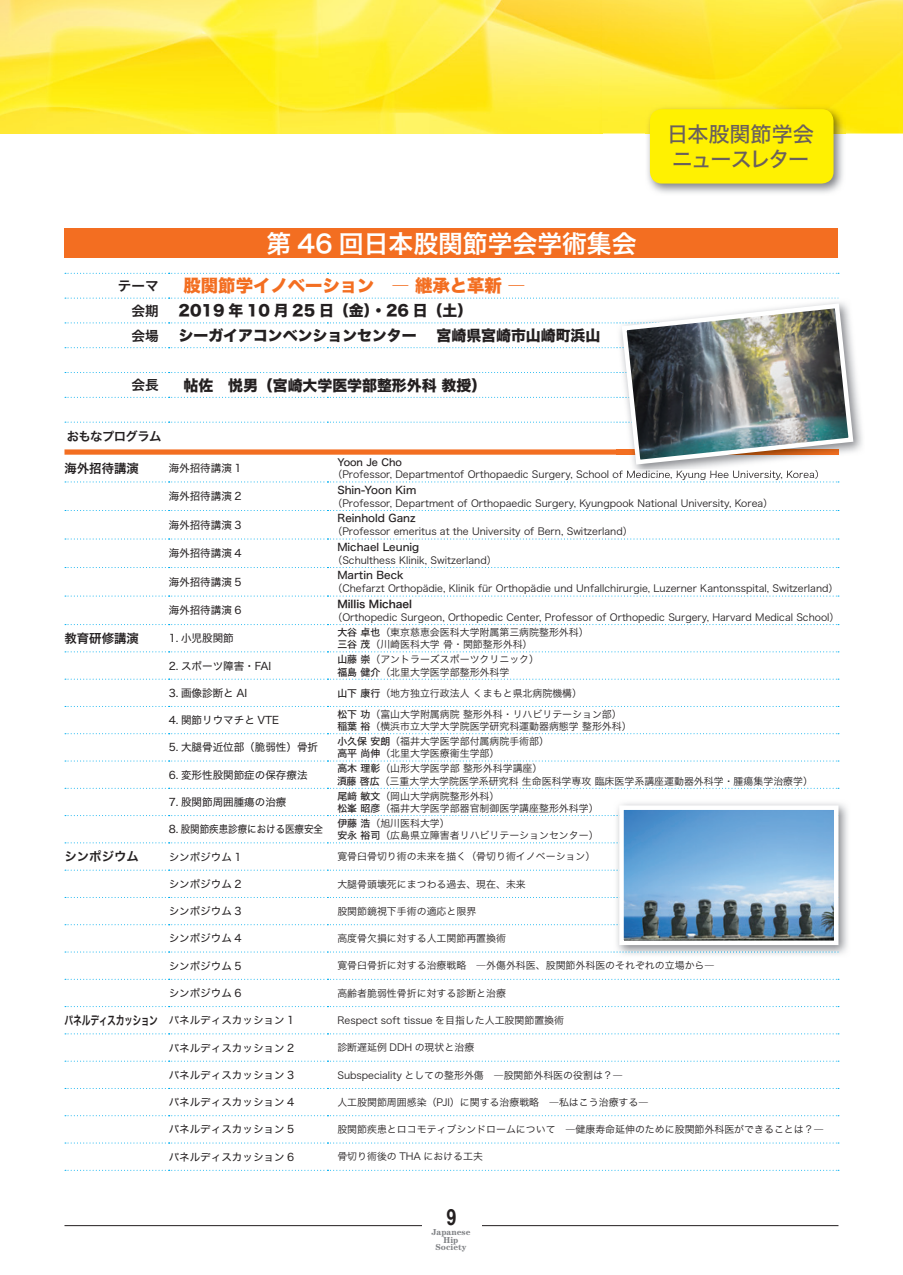
<style>
.page{position:relative;width:903px;height:1275px;background:#fff}
.page>*{position:absolute;margin:0;border:0;box-sizing:border-box;transform-origin:0 0}
.t1{font:24.85px "Hira Kaku Std W6";color:#fff}
.t2{font:700 22.4px "Arial Narrow";color:#231f20}
.t3{font:21px/24.8px "Hira Kaku Std W5";letter-spacing:-.04em;color:#6a605c}
.t4{font:17.32px "Hira Kaku Std W8";color:#f36e21}
.t5{font:14.88px "Hira Kaku Std W8";color:#231f20}
.t6{font:13.65px "Hira Kaku Std W6";color:#231f20}
.t7{font:12.42px "Hira Kaku Std W6";color:#231f20}
.t8{font:12.42px "Hira Kaku Std W6";letter-spacing:-.05em;color:#231f20}
.t9{font:10.5px "Hira Kaku Std W4";color:#231f20}
.t10{font:10.5px "Hira Kaku Std W5";color:#231f20}
.t11{font:10.5px "Hira Kaku Std W6";color:#231f20}
.t12{font:9.97px/12.4px "Hira Kaku Std W3";color:#231f20}
.t13{font:9.97px "Hira Kaku Std W5";color:#231f20}
.t14{font:700 8.75px/7.5px "Century Std";color:#808285;text-align:center}
.s1{font-family:"Hira Kaku Std W5"}
.s2{font-family:"Hira Kaku Std W6";font-size:12.42px}
</style>
<div class="page">
<img style="left:0;top:0;width:903px;height:134px">
<div style="left:64px;top:228px;width:774px;height:30px;background:#f36e21"></div>
<svg style="left:65px;top:273px;width:774px;height:1px"></svg>
<svg style="left:65px;top:481px;width:774px;height:1px"></svg>
<svg style="left:65px;top:510px;width:774px;height:1px"></svg>
<svg style="left:65px;top:538px;width:774px;height:1px"></svg>
<svg style="left:65px;top:567px;width:774px;height:1px"></svg>
<svg style="left:65px;top:596px;width:774px;height:1px"></svg>
<svg style="left:65px;top:624px;width:774px;height:1px"></svg>
<svg style="left:65px;top:651px;width:774px;height:1px"></svg>
<svg style="left:65px;top:679px;width:774px;height:1px"></svg>
<svg style="left:65px;top:706px;width:774px;height:1px"></svg>
<svg style="left:65px;top:733px;width:774px;height:1px"></svg>
<svg style="left:65px;top:760px;width:774px;height:1px"></svg>
<svg style="left:65px;top:979px;width:774px;height:1px"></svg>
<svg style="left:65px;top:1006px;width:774px;height:1px"></svg>
<svg style="left:65px;top:1033px;width:774px;height:1px"></svg>
<svg style="left:65px;top:1061px;width:774px;height:1px"></svg>
<svg style="left:65px;top:1088px;width:774px;height:1px"></svg>
<svg style="left:65px;top:1115px;width:774px;height:1px"></svg>
<svg style="left:65px;top:1142px;width:774px;height:1px"></svg>
<svg style="left:65px;top:1170px;width:774px;height:1px"></svg>
<svg style="left:65px;top:776px;width:774px;height:13px"></svg>
<hr style="left:64px;top:1225px;width:774px;height:1px;background:#231f20">
<div style="left:422px;top:1205px;width:59px;height:60px;background:#fff"></div>
<img style="left:645px;top:104px;width:200px;height:89px">
<div style="left:650px;top:109px;width:183px;height:75px;background:#fff101;border-radius:12px"></div>
<img style="left:617px;top:470px;width:201px;height:6px">
<svg style="left:64px;top:298px;width:792px;height:169px"></svg>
<img style="left:613px;top:803px;width:225px;height:121px">
<svg style="left:65px;top:815px;width:554px;height:1px"></svg>
<svg style="left:65px;top:842px;width:554px;height:1px"></svg>
<svg style="left:65px;top:870px;width:554px;height:1px"></svg>
<svg style="left:65px;top:897px;width:554px;height:1px"></svg>
<svg style="left:65px;top:924px;width:554px;height:1px"></svg>
<svg style="left:65px;top:951px;width:773px;height:1px"></svg>
<img style="left:625px;top:811px;width:207px;height:128px">
<div style="left:619px;top:805px;width:219px;height:140px;border:5px solid #fff"></div>
<h1 class="t1" style="left:266px;top:224px;width:372px">第 46 回日本股関節学会学術集会</h1>
<h3 class="t3" style="left:667px;top:122px;width:148px">日本股関節学会ニュースレター</h3>
<h3 class="t6" style="left:118px;top:275px;width:42px">テーマ</h3>
<h3 class="t4" style="left:184px;top:276px;width:343px">股関節学イノベーション　― 継承と革新 ―</h3>
<h3 class="t6" style="left:131px;top:300px;width:29px">会期</h3>
<h3 class="t5" style="left:179px;top:302px;width:295px">2019 年 10 月 25 日（金）・26 日（土）</h3>
<h3 class="t6" style="left:131px;top:325px;width:29px">会場</h3>
<h3 class="t5" style="left:179px;top:327px;width:423px">シーガイアコンベンションセンター　 宮崎県宮崎市山崎町浜山</h3>
<h3 class="t6" style="left:131px;top:374px;width:29px">会長</h3>
<h3 class="t5" style="left:184px;top:377px;width:304px">帖佐　悦男（宮崎大学医学部整形外科 教授）</h3>
<p class="t8" style="left:67px;top:426px;width:96px">おもなプログラム</p>
<p class="t7" style="left:64px;top:459px;width:76px">海外招待講演</p>
<p class="t9" style="left:169px;top:460px;width:74px">海外招待講演 1</p>
<p class="t13" style="left:337px;top:454px;width:66px">Yoon Je Cho</p>
<p class="t12" style="left:332px;top:468px;width:494px">（Professor, Departmentof Orthopaedic Surgery, School of Medicine, Kyung Hee University, Korea）</p>
<p class="t9" style="left:169px;top:488px;width:74px">海外招待講演 2</p>
<p class="t10" style="left:337px;top:482px;width:80px">Shin-Yoon Kim</p>
<p class="t12" style="left:332px;top:497px;width:442px">（Professor, Department of Orthopaedic Surgery, Kyungpook National University, Korea）</p>
<p class="t9" style="left:169px;top:517px;width:74px">海外招待講演 3</p>
<p class="t10" style="left:337px;top:510px;width:80px">Reinhold Ganz</p>
<p class="t12" style="left:332px;top:525px;width:302px">（Professor emeritus at the University of Bern, Switzerland）</p>
<p class="t9" style="left:169px;top:545px;width:74px">海外招待講演 4</p>
<p class="t10" style="left:337px;top:539px;width:83px">Michael Leunig</p>
<p class="t12" style="left:332px;top:554px;width:166px">（Schulthess Klinik, Switzerland）</p>
<p class="t9" style="left:169px;top:574px;width:74px">海外招待講演 5</p>
<p class="t10" style="left:337px;top:567px;width:68px">Martin Beck</p>
<p class="t12" style="left:332px;top:582px;width:507px">（Chefarzt Orthopädie, Klinik für Orthopädie und Unfallchirurgie, Luzerner Kantonsspital, Switzerland）</p>
<p class="t9" style="left:169px;top:602px;width:74px">海外招待講演 6</p>
<p class="t11" style="left:337px;top:596px;width:76px">Millis Michael</p>
<p class="t12" style="left:332px;top:611px;width:508px">（Orthopedic Surgeon, Orthopedic Center, Professor of Orthopedic Surgery, Harvard Medical School）</p>
<p class="t7" style="left:64px;top:629px;width:76px">教育研修講演</p>
<p class="t9" style="left:169px;top:630px;width:67px">1. 小児股関節</p>
<p class="t12" style="left:337px;top:626px;width:253px"><span class="s1">大谷 卓也</span>（東京慈恵会医科大学附属第三病院整形外科）<span class="s1">三谷 茂</span>（川崎医科大学 骨・関節整形外科）</p>
<p class="t9" style="left:169px;top:658px;width:104px">2. スポーツ障害・FAI</p>
<p class="t12" style="left:337px;top:653px;width:203px"><span class="s1">山藤 崇</span>（アントラーズスポーツクリニック）<span class="s1">福島 健介</span>（北里大学医学部整形外科学</p>
<p class="t9" style="left:169px;top:685px;width:80px">3. 画像診断と AI</p>
<p class="t12" style="left:337px;top:686px;width:246px"><span class="s1">山下 康行</span>（地方独立行政法人 くまもと県北病院機構）</p>
<p class="t9" style="left:169px;top:712px;width:112px">4. 関節リウマチと VTE</p>
<p class="t12" style="left:337px;top:708px;width:296px"><span class="s1">松下 功</span>（富山大学附属病院 整形外科・リハビリテーション部）<span class="s1">稲葉 裕</span>（横浜市立大学大学院医学研究科運動器病態学 整形外科）</p>
<p class="t9" style="left:169px;top:739px;width:151px">5. 大腿骨近位部（脆弱性）骨折</p>
<p class="t12" style="left:337px;top:735px;width:213px"><span class="s1">小久保 安朗</span>（福井大学医学部付属病院手術部）<span class="s1">高平 尚伸</span>（北里大学医療衛生学部）</p>
<p class="t9" style="left:169px;top:767px;width:140px">6. 変形性股関節症の保存療法</p>
<p class="t12" style="left:347px;top:762px;width:468px;text-indent:-9px"><span class="s1">高木 理彰</span>（山形大学医学部 整形外科学講座）<br><span class="s1">藤 啓広</span>（三重大学大学院医学系研究科 生命医科学専攻 臨床医学系講座運動器外科学・腫瘍集学治療学）</p>
<p class="t9" style="left:169px;top:794px;width:119px">7. 股関節周囲腫瘍の治療</p>
<p class="t12" style="left:337px;top:789px;width:263px"><span class="s1">尾﨑 敏文</span>（岡山大学病院整形外科）<br><span class="s1">松峯 昭彦</span>（福井大学医学部器官制御医学講座整形外科学）</p>
<p class="t9" style="left:169px;top:821px;width:156px">8. 股関節疾患診療における医療安全</p>
<p class="t12" style="left:337px;top:817px;width:263px"><span class="s1">伊藤 浩</span>（旭川医科大学）<br><span class="s1">安永 裕司</span>（広島県立障害者リハビリテーションセンター）</p>
<p class="t7" style="left:64px;top:847px;width:76px">シンポジウム</p>
<p class="t9" style="left:169px;top:849px;width:74px">シンポジウム 1</p>
<p class="t12" style="left:337px;top:850px;width:259px">寛骨臼骨切り術の未来を描く（骨切り術イノベーション）</p>
<p class="t9" style="left:169px;top:876px;width:74px">シンポジウム 2</p>
<p class="t12" style="left:337px;top:877px;width:190px">大腿骨頭壊死にまつわる過去、現在、未来</p>
<p class="t9" style="left:169px;top:903px;width:74px">シンポジウム 3</p>
<p class="t12" style="left:337px;top:905px;width:140px">股関節鏡視下手術の適応と限界</p>
<p class="t9" style="left:169px;top:930px;width:74px">シンポジウム 4</p>
<p class="t12" style="left:337px;top:932px;width:170px">高度骨欠損に対する人工関節再置換術</p>
<p class="t9" style="left:169px;top:958px;width:74px">シンポジウム 5</p>
<p class="t12" style="left:337px;top:959px;width:379px">寛骨臼骨折に対する治療戦略　―外傷外科医、股関節外科医のそれぞれの立場から―</p>
<p class="t9" style="left:169px;top:985px;width:74px">シンポジウム 6</p>
<p class="t12" style="left:337px;top:987px;width:170px">高齢者脆弱性骨折に対する診断と治療</p>
<p class="t9" style="left:64px;top:1012px;width:231px"><span class="s2">パネルディスカッション</span> パネルディスカッション 1</p>
<p class="t12" style="left:337px;top:1014px;width:228px">Respect soft tissue を目指した人工股関節置換術</p>
<p class="t9" style="left:169px;top:1040px;width:127px">パネルディスカッション 2</p>
<p class="t12" style="left:337px;top:1041px;width:138px">診断遅延例 DDH の現状と治療</p>
<p class="t9" style="left:169px;top:1067px;width:127px">パネルディスカッション 3</p>
<p class="t12" style="left:337px;top:1068px;width:287px">Subspeciality としての整形外傷　―股関節外科医の役割は？―</p>
<p class="t9" style="left:169px;top:1094px;width:127px">パネルディスカッション 4</p>
<p class="t12" style="left:337px;top:1096px;width:312px">人工股関節周囲感染（PJI）に関する治療戦略　―私はこう治療する―</p>
<p class="t9" style="left:169px;top:1121px;width:127px">パネルディスカッション 5</p>
<p class="t12" style="left:337px;top:1123px;width:488px">股関節疾患とロコモティブシンドロームについて　―健康寿命延伸のために股関節外科医ができることは？―</p>
<p class="t9" style="left:169px;top:1149px;width:127px">パネルディスカッション 6</p>
<p class="t12" style="left:337px;top:1150px;width:147px">骨切り術後の THA における工夫</p>
<h2 class="t2" style="left:446px;top:1200px;width:12px">9</h2>
<p class="t14" style="left:432px;top:1228px;width:40px">Japanese<br>Hip<br>Society</p>
</div>
